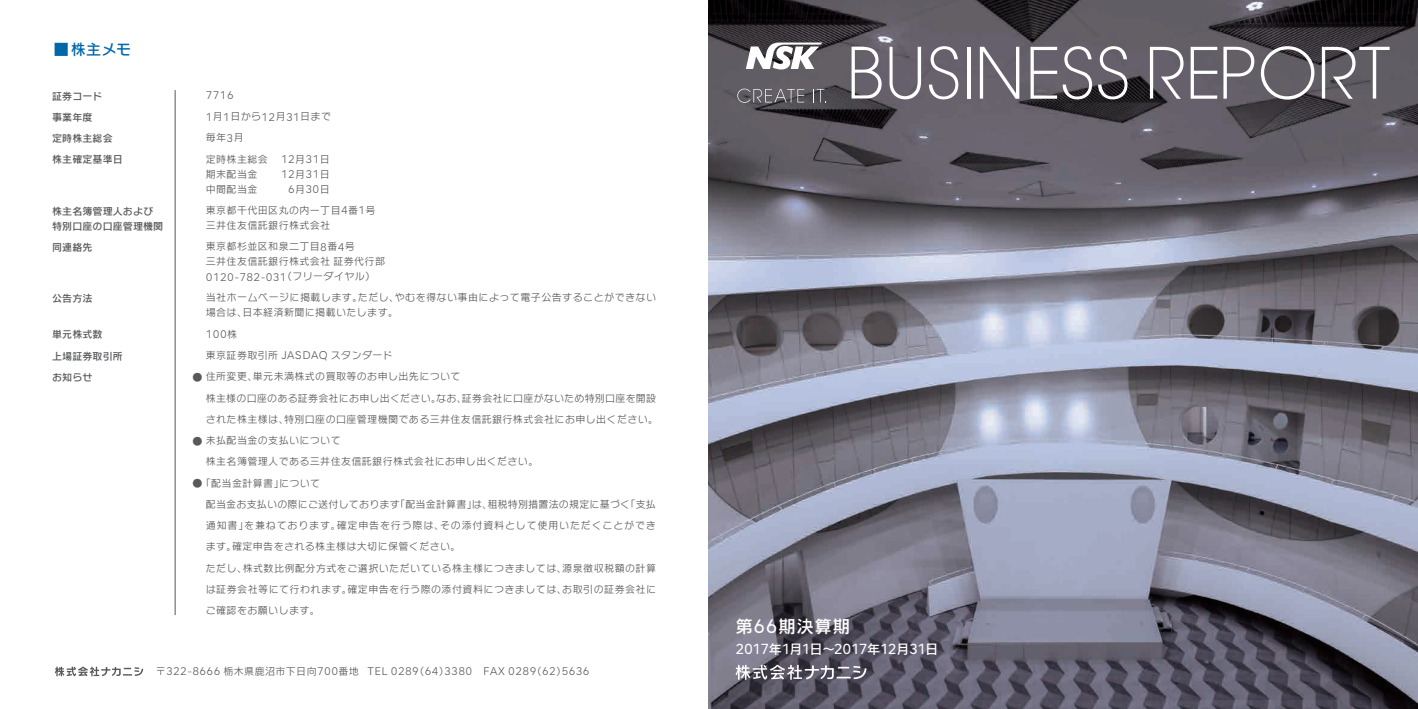
<style>
.page{position:relative;width:1418px;height:709px;background:#fff}
.page>*{position:absolute;margin:0;border:0;box-sizing:border-box;transform-origin:0 0}
.t1{font:17.5px "NSK TSR J DB";color:#fff}
.t2{font:15px "NSK TSR J DB";color:#0068a9}
.t3{font:13.75px "JDC Fontver 15";letter-spacing:-.025em;color:#fff}
.t4{font:300 10.5px/15px "JDC Fontver 15";letter-spacing:.04em;color:#57585a;text-align:right}
.t5{font:10px/21.2px "NSK TSR J M";letter-spacing:.04em;color:#57585a}
.t6{font:10px/21.2px "NSK TSR J DB";letter-spacing:.01em;color:#57585a}
.t7{font:10px "NSK TSR J M";letter-spacing:.02em;color:#57585a}
.t8{font:10px "NSK TSR J M";letter-spacing:.085em;color:#57585a}
.s1{font-family:"JDC Fontver 15";font-weight:300;font-size:10.5px}
.s2{font-family:"NSK TSR J M";font-weight:400;font-size:10px}
.s3{font-family:"JDC Fontver 15";font-size:18.38px}
.s4{font-family:"NSK TSR J DB";font-size:13.12px}
</style>
<div class="page">
<hr style="left:175px;top:90px;width:1px;height:525px;background:#57585a">
<svg style="left:55px;top:666px;width:88px;height:10px"></svg>
<img style="left:709px;top:0;width:708px;height:709px">
<svg style="left:737px;top:89px;width:67px;height:14px"></svg>
<svg style="left:813px;top:89px;width:13px;height:13px"></svg>
<svg style="left:746px;top:43px;width:76px;height:28px"></svg>
<svg style="left:851px;top:47px;width:30px;height:51px"></svg>
<svg style="left:889px;top:47px;width:32px;height:52px"></svg>
<svg style="left:928px;top:46px;width:30px;height:53px"></svg>
<hr style="left:967px;top:47px;width:3px;height:52px;background:#fff">
<svg style="left:979px;top:47px;width:40px;height:52px"></svg>
<svg style="left:1030px;top:46px;width:62px;height:53px"></svg>
<svg style="left:1098px;top:46px;width:29px;height:53px"></svg>
<svg style="left:1149px;top:47px;width:34px;height:52px"></svg>
<svg style="left:1190px;top:47px;width:27px;height:52px"></svg>
<svg style="left:1223px;top:47px;width:31px;height:52px"></svg>
<svg style="left:1260px;top:46px;width:54px;height:54px;background:#767378"></svg>
<svg style="left:1321px;top:47px;width:68px;height:52px"></svg>
<svg style="left:735px;top:665px;width:131px;height:14px;background:#87848e"></svg>
<h2 class="t2" style="left:54px;top:39px;width:79px">■株主メモ</h2>
<p class="t6" style="left:52px;top:85px;width:72px">証券コード<br>事業年度<br>定時株主総会株主確定基準日</p>
<p class="t6" style="left:52px;top:203px;width:113px;line-height:15px">株主名簿管理人および特別口座の口座管理機関</p>
<p class="t6" style="left:52px;top:236px;width:42px">同連絡先</p>
<p class="t6" style="left:52px;top:287px;width:42px">公告方法</p>
<p class="t6" style="left:52px;top:323px;width:72px">単元株式数<br>上場証券取引所お知らせ</p>
<p class="t4" style="left:206px;top:88px;width:29px">7716</p>
<p class="t5" style="left:206px;top:105px;width:127px"><span class="s1">1</span>月<span class="s1">1</span>日から<span class="s1">12</span>月<span class="s1">31</span>日まで毎年<span class="s1">3</span>月<br>定時株主総会</p>
<p class="t5" style="left:206px;top:166px;width:53px;line-height:15px">期末配当金中間配当金</p>
<p class="t5" style="left:206px;top:202px;width:171px;line-height:15px">東京都千代田区丸の内一丁目<span class="s1">4</span>番<span class="s1">1</span>号三井住友信託銀行株式会社</p>
<p class="t5" style="left:206px;top:238px;width:181px;line-height:15px">東京都杉並区和泉二丁目<span class="s1">8</span>番<span class="s1">4</span>号<br>三井住友信託銀行株式会社証券代行部</p>
<p class="t4" style="left:206px;top:269px;width:171px">0120-782-031<span class="s2">（フリーダイヤル）</span></p>
<p class="t5" style="left:206px;top:290px;width:452px;line-height:15px">当社ホームページに掲載します。ただし、やむを得ない事由によって電子公告することができない場合は、日本経済新聞に掲載いたします。</p>
<p class="t4" style="left:206px;top:327px;width:33px">100<span class="s2">株</span></p>
<p class="t5" style="left:206px;top:344px;width:188px">東京証券取引所 <span class="s1">JASDAQ</span> スタンダード</p>
<p class="t5" style="left:206px;top:365px;width:454px;text-indent:-13px">● 住所変更、単元未満株式の買取等のお申し出先について<br>株主様の口座のある証券会社にお申し出ください。なお、証券会社に口座がないため特別口座を開設された株主様は、特別口座の口座管理機関である三井住友信託銀行株式会社にお申し出ください。</p>
<p class="t5" style="left:192px;top:429px;width:150px">● 未払配当金の支払いについて</p>
<p class="t5" style="left:206px;top:450px;width:334px">株主名簿管理人である三井住友信託銀行株式会社にお申し出ください。</p>
<p class="t5" style="left:201px;top:472px;width:121px">「配当金計算書」について</p>
<p class="t7" style="left:206px;top:497px;width:451px">配当金お支払いの際にご送付しております「配当金計算書」は、租税特別措置法の規定に基づく「支払</p>
<p class="t8" style="left:206px;top:519px;width:451px">通知書」を兼ねております。確定申告を行う際は、その添付資料として使用いただくことができ</p>
<p class="t5" style="left:206px;top:535px;width:256px">ます。確定申告をされる株主様は大切に保管ください。</p>
<p class="t5" style="left:206px;top:557px;width:452px">ただし、株式数比例配分方式をご選択いただいている株主様につきましては、源泉徴収税額の計算</p>
<p class="t5" style="left:206px;top:578px;width:452px">は証券会社等にて行われます。確定申告を行う際の添付資料につきましては、お取引の証券会社に</p>
<p class="t5" style="left:206px;top:599px;width:115px">ご確認をお願いします。</p>
<p class="t4" style="left:281px;top:152px;width:50px">12<span class="s2">月</span>31<span class="s2">日<br></span>12<span class="s2">月</span>31<span class="s2">日<br></span>6<span class="s2">月</span>30<span class="s2">日</span></p>
<p class="t5" style="left:192px;top:472px;width:11px">●</p>
<p class="t4" style="left:156px;top:663px;width:435px"><span class="s2">〒</span>322-8666 <span class="s2">栃木県鹿沼市下日向</span>700<span class="s2">番地</span> TEL 0289<span class="s2">（</span>64<span class="s2">）</span>3380 FAX 0289<span class="s2">（</span>62<span class="s2">）</span>5636</p>
<h1 class="t1" style="left:735px;top:614px;width:116px">第<span class="s3">66</span>期決算期</h1>
<h3 class="t3" style="left:735px;top:640px;width:204px">2017<span class="s4">年</span>1<span class="s4">月</span>1<span class="s4">日～</span>2017<span class="s4">年</span>12<span class="s4">月</span>31<span class="s4">日</span></h3>
</div>
